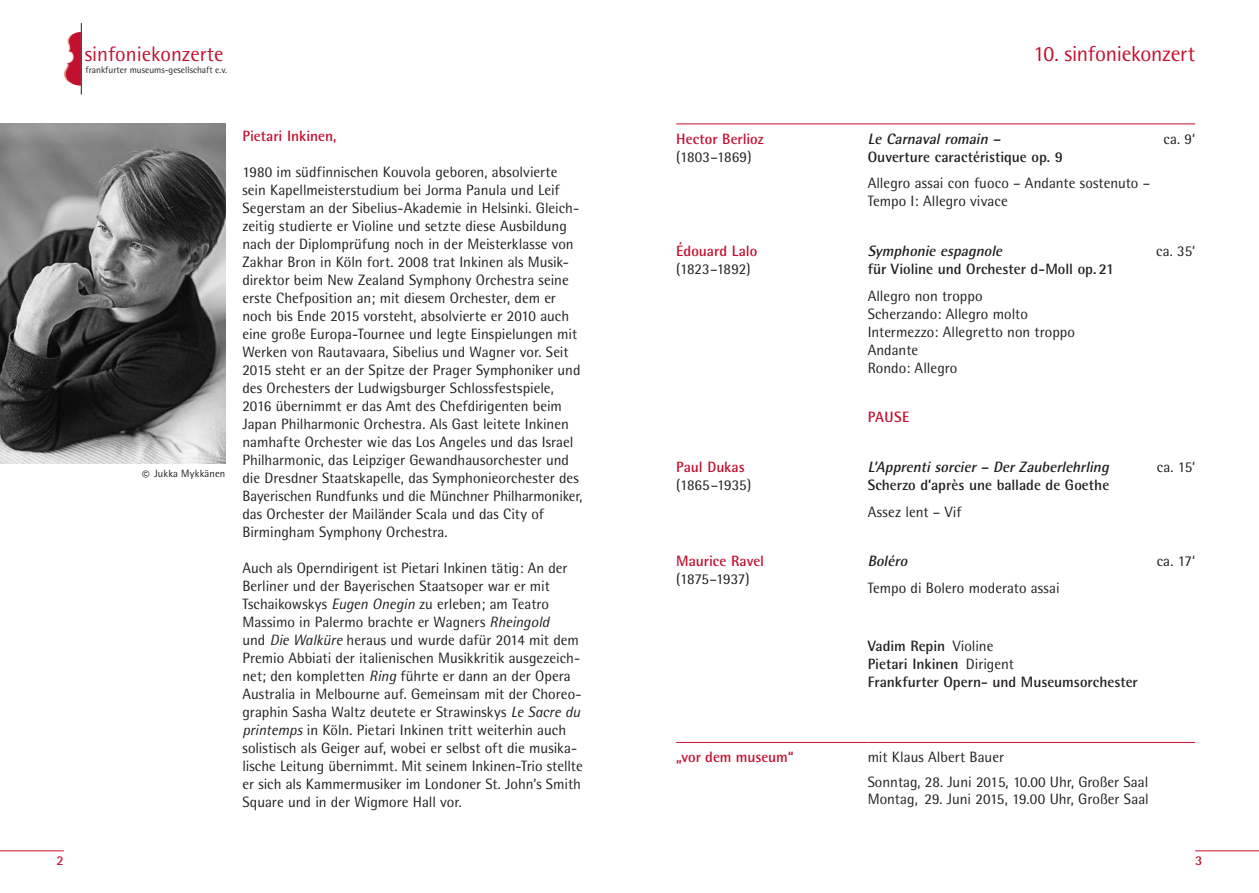
<style>
.page{position:relative;width:1259px;height:893px;background:#fff}
.page>*{position:absolute;margin:0;border:0;box-sizing:border-box;transform-origin:0 0}
.t1{font:21.75px "Rotis Semi Sans";letter-spacing:-.015em;color:#c3102f}
.t2{font:21px "Rotis Semi Sans";color:#c3102f}
.t3{font:15px/18px "Rotis Semi Sans";color:#231f20}
.t4{font:700 15px/18px "Rotis Semi Sans";color:#231f20}
.t5{font:700 15px "Rotis Semi Sans";color:#c3102f}
.t6{font:italic 700 15px "Rotis Semi Sans";color:#231f20}
.t7{font:15px "Rotis Semi Sans";letter-spacing:-.025em;color:#231f20}
.t8{font:700 13.5px "Rotis Sans Serif";color:#c3102f}
.t9{font:700 13.5px "Rotis Semi Sans";color:#c3102f}
.t10{font:10.5px "Rotis Semi Sans";letter-spacing:.025em;color:#231f20}
.t11{font:9.45px "Rotis Semi Sans";color:#231f20}
.s1{font-size:15px}
.s2{font-style:italic}
.s3{font-weight:400}
</style>
<div class="page">
<hr style="left:0;top:850px;width:64px;height:1px;background:#c3102f">
<hr style="left:1195px;top:850px;width:64px;height:1px;background:#c3102f">
<svg style="left:64px;top:32px;width:17px;height:54px"></svg>
<hr style="left:81px;top:23px;width:1px;height:71px;background:#231f20">
<hr style="left:676px;top:124px;width:191px;height:1px;background:#c3102f">
<hr style="left:867px;top:124px;width:328px;height:1px;background:#c3102f">
<hr style="left:676px;top:742px;width:191px;height:1px;background:#c3102f">
<hr style="left:867px;top:742px;width:328px;height:1px;background:#c3102f">
<img style="left:0;top:123px;width:225px;height:340px">
<h2 class="t2" style="left:85px;top:42px;width:140px">sinfoniekonzerte</h2>
<p class="t11" style="left:86px;top:65px;width:143px">frankfurter museums-gesellschaft e.v.</p>
<p class="t10" style="left:142px;top:468px;width:85px"><span class="s1">©</span> Jukka Mykkänen</p>
<p class="t5" style="left:242px;top:127px;width:96px">Pietari Inkinen,</p>
<p class="t3" style="left:242px;top:163px;width:341px">1980 im südfinnischen Kouvola geboren, absolvierte sein Kapellmeisterstudium bei Jorma Panula und Leif Segerstam an der Sibelius-Akademie in Helsinki. Gleich&shy;zeitig studierte er Violine und setzte diese Ausbildung nach der Diplomprüfung noch in der Meisterklasse von Zakhar Bron in Köln fort. 2008 trat Inkinen als Musik&shy;direktor beim New Zealand Symphony Orchestra seine erste Chefposition an; mit diesem Orchester, dem er noch bis Ende 2015 vorsteht, absolvierte er 2010 auch eine große Europa-Tournee und legte Einspielungen mit Werken von Rautavaara, Sibelius und Wagner vor. Seit 2015 steht er an der Spitze der Prager Symphoniker und des Orchesters der Ludwigsburger Schlossfestspiele, 2016 übernimmt er das Amt des Chefdirigenten beim Japan Philharmonic Orchestra. Als Gast leitete Inkinen namhafte Orchester wie das Los Angeles und das Israel Philharmonic, das Leipziger Gewandhausorchester und die Dresdner Staatskapelle, das Symphonieorchester des Bayerischen Rundfunks und die Münchner Philharmoniker, das Orchester der Mailänder Scala und das City of Birmingham Symphony Orchestra.</p>
<p class="t3" style="left:242px;top:559px;width:342px">Auch als Operndirigent ist Pietari Inkinen tätig: An der Berliner und der Bayerischen Staatsoper war er mit Tschaikowskys <span class="s2">Eugen Onegin</span> zu erleben; am Teatro Massimo in Palermo brachte er Wagners <span class="s2">Rheingold<br></span>und <span class="s2">Die Walküre</span> heraus und wurde dafür 2014 mit dem Premio Abbiati der italienischen Musikkritik ausgezeich&shy;net; den kompletten <span class="s2">Ring</span> führte er dann an der Opera Australia in Melbourne auf. Gemeinsam mit der Choreo&shy;graphin Sasha Waltz deutete er Strawinskys <span class="s2">Le Sacre du printemps</span> in Köln. Pietari Inkinen tritt weiterhin auch solistisch als Geiger auf, wobei er selbst oft die musika&shy;lische Leitung übernimmt. Mit seinem Inkinen-Trio stellte er sich als Kammermusiker im Londoner St. John’s Smith Square und in der Wigmore Hall vor.</p>
<h1 class="t1" style="left:1033px;top:41px;width:163px">10. sinfoniekonzert</h1>
<p class="t5" style="left:676px;top:129px;width:89px">Hector Berlioz</p>
<p class="t3" style="left:676px;top:148px;width:77px">(1803–1869)</p>
<p class="t6" style="left:867px;top:130px;width:138px">Le Carnaval romain –</p>
<p class="t3" style="left:1163px;top:130px;width:33px">ca. 9‘</p>
<p class="t4" style="left:867px;top:148px;width:197px">Ouverture caractéristique op. 9</p>
<p class="t3" style="left:867px;top:174px;width:284px">Allegro assai con fuoco – Andante sostenuto –<br>Tempo I: Allegro vivace</p>
<p class="t5" style="left:676px;top:242px;width:83px">Édouard Lalo</p>
<p class="t3" style="left:676px;top:260px;width:76px">(1823–1892)</p>
<p class="t6" style="left:867px;top:242px;width:139px">Symphonie espagnole</p>
<p class="t3" style="left:1156px;top:242px;width:40px">ca. 35‘</p>
<p class="t4" style="left:867px;top:260px;width:248px">für Violine und Orchester d-Moll op. 21</p>
<p class="t3" style="left:867px;top:286px;width:209px">Allegro non troppo<br>Scherzando: Allegro molto<br>Intermezzo: Allegretto non troppo<br>Andante<br>Rondo: Allegro</p>
<p class="t5" style="left:867px;top:408px;width:43px">PAUSE</p>
<p class="t5" style="left:676px;top:458px;width:70px">Paul Dukas</p>
<p class="t3" style="left:676px;top:476px;width:77px">(1865–1935)</p>
<p class="t6" style="left:867px;top:458px;width:246px">L’Apprenti sorcier – Der Zauberlehrling</p>
<p class="t3" style="left:1156px;top:458px;width:40px">ca. 15‘</p>
<p class="t4" style="left:867px;top:476px;width:243px">Scherzo d’après une ballade de Goethe</p>
<p class="t3" style="left:867px;top:502px;width:95px">Assez lent – Vif</p>
<p class="t5" style="left:676px;top:552px;width:89px">Maurice Ravel</p>
<p class="t7" style="left:676px;top:570px;width:75px">(1875–1937)</p>
<p class="t6" style="left:867px;top:552px;width:45px">Boléro</p>
<p class="t3" style="left:1156px;top:552px;width:40px">ca. 17‘</p>
<p class="t3" style="left:867px;top:579px;width:193px">Tempo di Bolero moderato assai</p>
<p class="t4" style="left:867px;top:637px;width:272px">Vadim Repin <span class="s3">Violine<br></span>Pietari Inkinen <span class="s3">Dirigent<br></span>Frankfurter Opern- und Museumsorchester</p>
<p class="t5" style="left:676px;top:748px;width:119px">„vor dem museum“</p>
<p class="t3" style="left:867px;top:745px;width:282px;line-height:24.2px">mit Klaus Albert Bauer<br>Sonntag, 28. Juni 2015, 10.00 Uhr, Großer Saal</p>
<p class="t3" style="left:867px;top:790px;width:282px">Montag, 29. Juni 2015, 19.00 Uhr, Großer Saal</p>
<p class="t8" style="left:57px;top:852px;width:9px">2</p>
<p class="t9" style="left:1195px;top:852px;width:9px">3</p>
</div>
